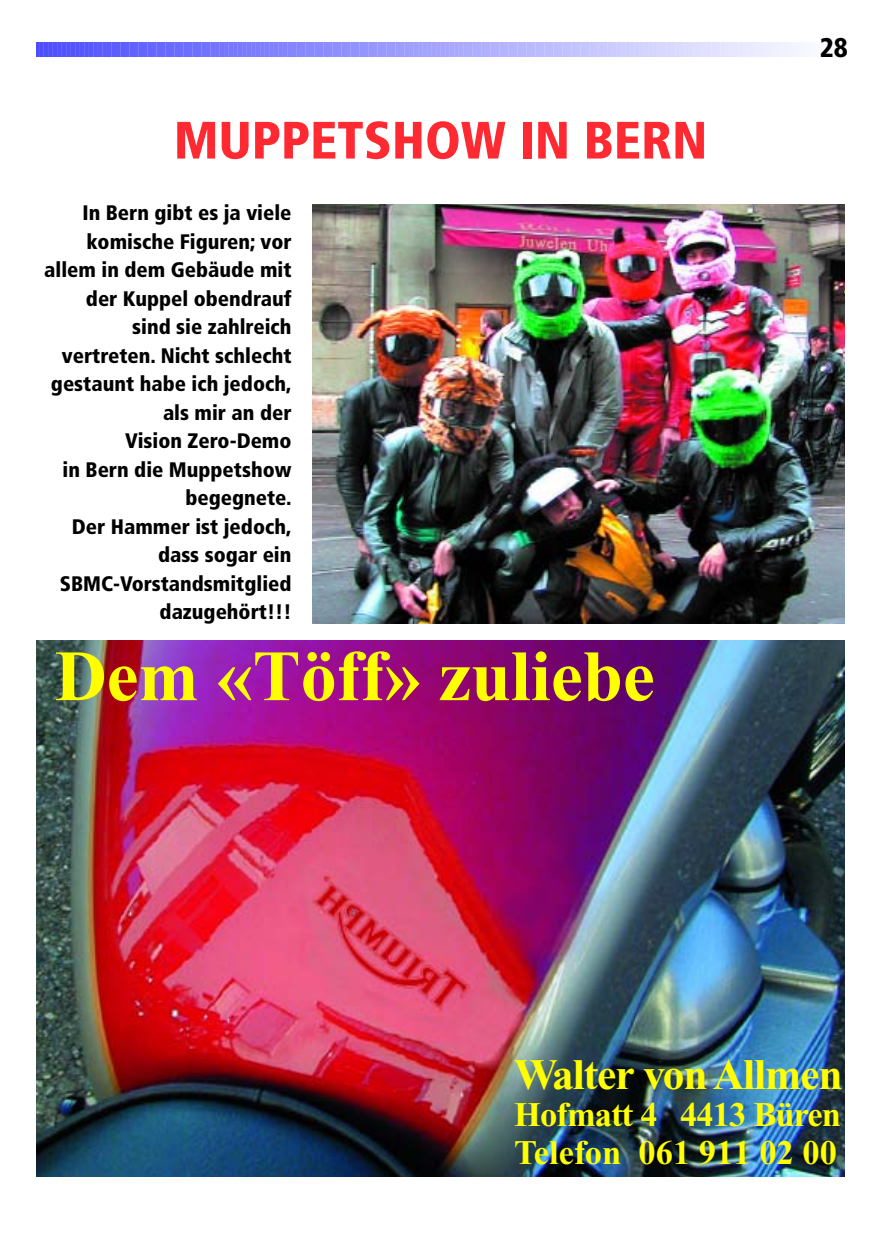
<style>
.page{position:relative;width:881px;height:1234px;background:#fff}
.page>*{position:absolute;margin:0;border:0;box-sizing:border-box;transform-origin:0 0}
.t1{font:700 72px "Times New Roman";color:#ff0}
.t2{font:900 condensed 52.5px "Frutiger";color:#ff2932}
.t3{font:700 43.5px "Times New Roman";letter-spacing:-.025em;color:#ff0}
.t4{font:700 34.5px/37.5px "Times New Roman";letter-spacing:-.025em;color:#ff0}
.t5{font:900 condensed 27px "Frutiger";color:#000}
.t6{font:900 condensed 21px/28.5px "Frutiger";color:#000;text-align:right}
</style>
<div class="page">
<svg style="left:37px;top:43px;width:760px;height:13px;background:#a1a1ff"></svg>
<img style="left:36px;top:640px;width:808px;height:536px">
<img style="left:313px;top:204px;width:531px;height:419px">
<h2 class="t2" style="left:174px;top:119px;width:534px">MUPPETSHOW IN BERN</h2>
<p class="t6" style="left:44px;top:200px;width:249px">In Bern gibt es ja viele komische Figuren; vor allem in dem Gebäude mit der Kuppel obendrauf sind sie zahlreich vertreten. Nicht schlecht gestaunt habe ich jedoch, als mir an der<br>Vision Zero-Demo<br>in Bern die Muppetshow begegnete.<br>Der Hammer ist jedoch, dass sogar ein<br>SBMC-Vorstandsmitglied dazugehört!!!</p>
<h1 class="t1" style="left:55px;top:652px;width:601px">Dem «Töff» zuliebe</h1>
<p class="t5" style="left:819px;top:37px;width:30px">28</p>
<h3 class="t3" style="left:514px;top:1059px;width:330px">Walter von Allmen</h3>
<h3 class="t4" style="left:514px;top:1099px;width:328px">Hofmatt 4 4413 Büren<br>Telefon 061 911 02 00</h3>
</div>
